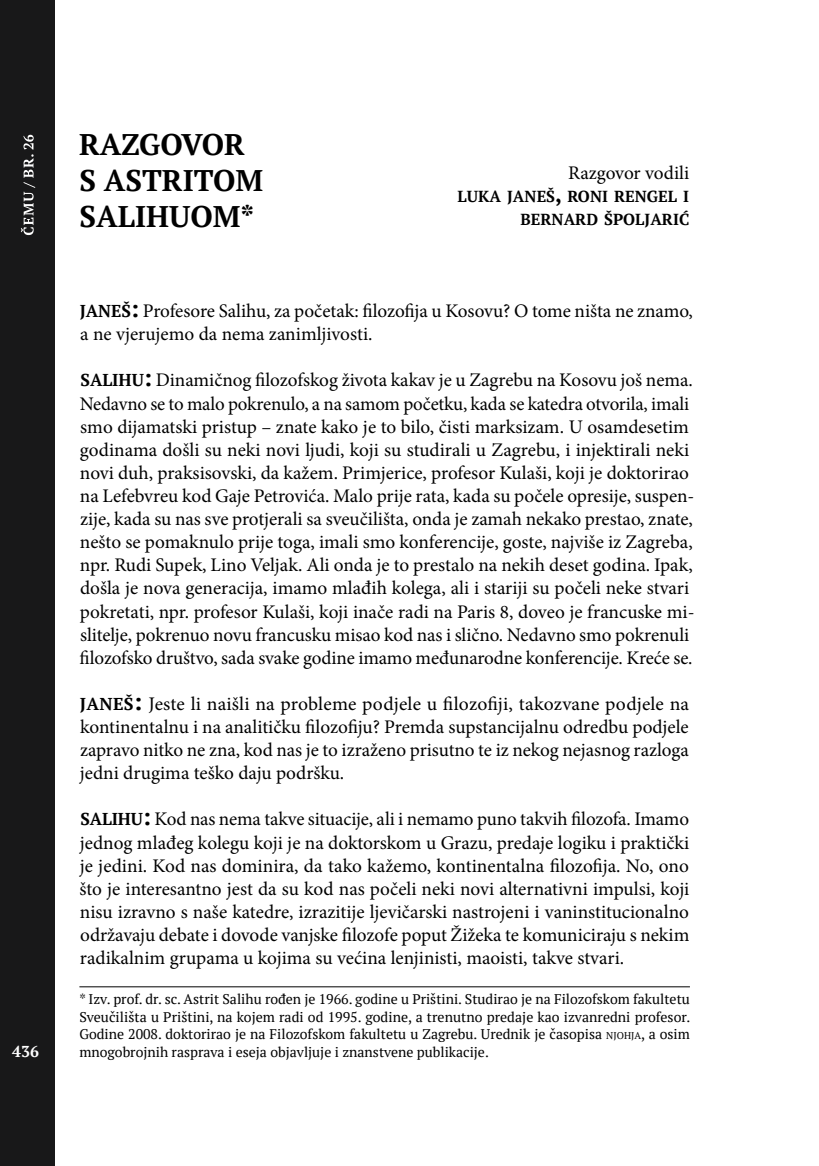
<style>
.page{position:relative;width:819px;height:1166px;background:#fff}
.page>*{position:absolute;margin:0;border:0;box-sizing:border-box;transform-origin:0 0}
.t1{font:700 29.75px/35.7px "PT Serif";color:#000}
.t2{font:19.25px/23.1px "Minion Pro";letter-spacing:-.005em;color:#000}
.t3{font:700 15.92px/23.1px "PT Serif";color:#000;text-align:right}
.t4{font:700 15.75px "PT Serif";color:#fff}
.t5{font:14px/17.5px "PT Serif";color:#000;text-align:justify}
.s1{font-size:22.75px}
.s2{font-family:"PT Serif";font-weight:700;font-size:17.15px}
.s3{font-family:"PT Serif";font-weight:700;font-size:24.5px}
.s4{font-size:9.8px}
</style>
<div class="page">
<div style="left:0;top:0;width:55px;height:1166px;background:#181819"></div>
<svg style="left:21px;top:135px;width:14px;height:100px"></svg>
<hr style="left:79px;top:986px;width:611px;height:1px;background:#000">
<p class="t4" style="left:12px;top:1040px;width:28px">436</p>
<h1 class="t1" style="left:79px;top:127px;width:185px">RAZGOVOR<br>S ASTRITOM<br>SALIHUOM*</h1>
<p class="t2" style="left:568px;top:161px;width:123px">Razgovor vodili</p>
<p class="t3" style="left:457px;top:184px;width:233px">LUKA JANEŠ<span class="s1">,</span> RONI RENGEL I<br>BERNARD ŠPOLJARIĆ</p>
<p class="t2" style="left:80px;top:299px;width:614px"><span class="s2">JANEŠ</span><span class="s3">:</span> Profesore Salihu, za početak: filozofija u Kosovu? O tome ništa ne znamo, a ne vjerujemo da nema zanimljivosti.<sup>1</sup></p>
<p class="t2" style="left:80px;top:369px;width:616px"><span class="s2">SALIHU</span><span class="s3">:</span> Dinamičnog filozofskog života kakav je u Zagrebu na Kosovu još nema.<br>Nedavno se to malo pokrenulo, a na samom početku, kada se katedra otvorila, imali smo dijamatski pristup – znate kako je to bilo, čisti marksizam. U osamdesetim godinama došli su neki novi ljudi, koji su studirali u Zagrebu, i injektirali neki novi duh, praksisovski, da kažem. Primjerice, profesor Kulaši, koji je doktorirao na Lefebvreu kod Gaje Petrovića. Malo prije rata, kada su počele opresije, suspen&shy;zije, kada su nas sve protjerali sa sveučilišta, onda je zamah nekako prestao, znate, nešto se pomaknulo prije toga, imali smo konferencije, goste, najviše iz Zagreba, npr. Rudi Supek, Lino Veljak. Ali onda je to prestalo na nekih deset godina. Ipak, došla je nova generacija, imamo mlađih kolega, ali i stariji su počeli neke stvari pokretati, npr. profesor Kulaši, koji inače radi na Paris 8, doveo je francuske mi&shy;slitelje, pokrenuo novu francusku misao kod nas i slično. Nedavno smo pokrenuli filozofsko društvo, sada svake godine imamo međunarodne konferencije. Kreće se.</p>
<p class="t2" style="left:80px;top:692px;width:611px;text-align:justify"><span class="s2">JANEŠ</span><span class="s3">:</span> Jeste li naišli na probleme podjele u filozofiji, takozvane podjele na kontinentalnu i na analitičku filozofiju? Premda supstancijalnu odredbu podjele zapravo nitko ne zna, kod nas je to izraženo prisutno te iz nekog nejasnog razloga jedni drugima teško daju podršku.</p>
<p class="t2" style="left:79px;top:808px;width:611px;text-align:justify"><span class="s2">SALIHU</span><span class="s3">:</span> Kod nas nema takve situacije, ali i nemamo puno takvih filozofa. Imamo jednog mlađeg kolegu koji je na doktorskom u Grazu, predaje logiku i praktički je jedini. Kod nas dominira, da tako kažemo, kontinentalna filozofija. No, ono što je interesantno jest da su kod nas počeli neki novi alternativni impulsi, koji nisu izravno s naše katedre, izrazitije ljevičarski nastrojeni i vaninstitucionalno održavaju debate i dovode vanjske filozofe poput Žižeka te komuniciraju s nekim radikalnim grupama u kojima su većina lenjinisti, maoisti, takve stvari.</p>
<p class="t5" style="left:79px;top:990px;width:612px">* Izv. prof. dr. sc. Astrit Salihu rođen je 1966. godine u Prištini. Studirao je na Filozofskom fakultetu Sveučilišta u Prištini, na kojem radi od 1995. godine, a trenutno predaje kao izvanredni profesor.<br>Godine 2008. doktorirao je na Filozofskom fakultetu u Zagrebu. Urednik je časopisa <span class="s4">NJOHJA</span>, a osim mnogobrojnih rasprava i eseja objavljuje i znanstvene publikacije.</p>
</div>
